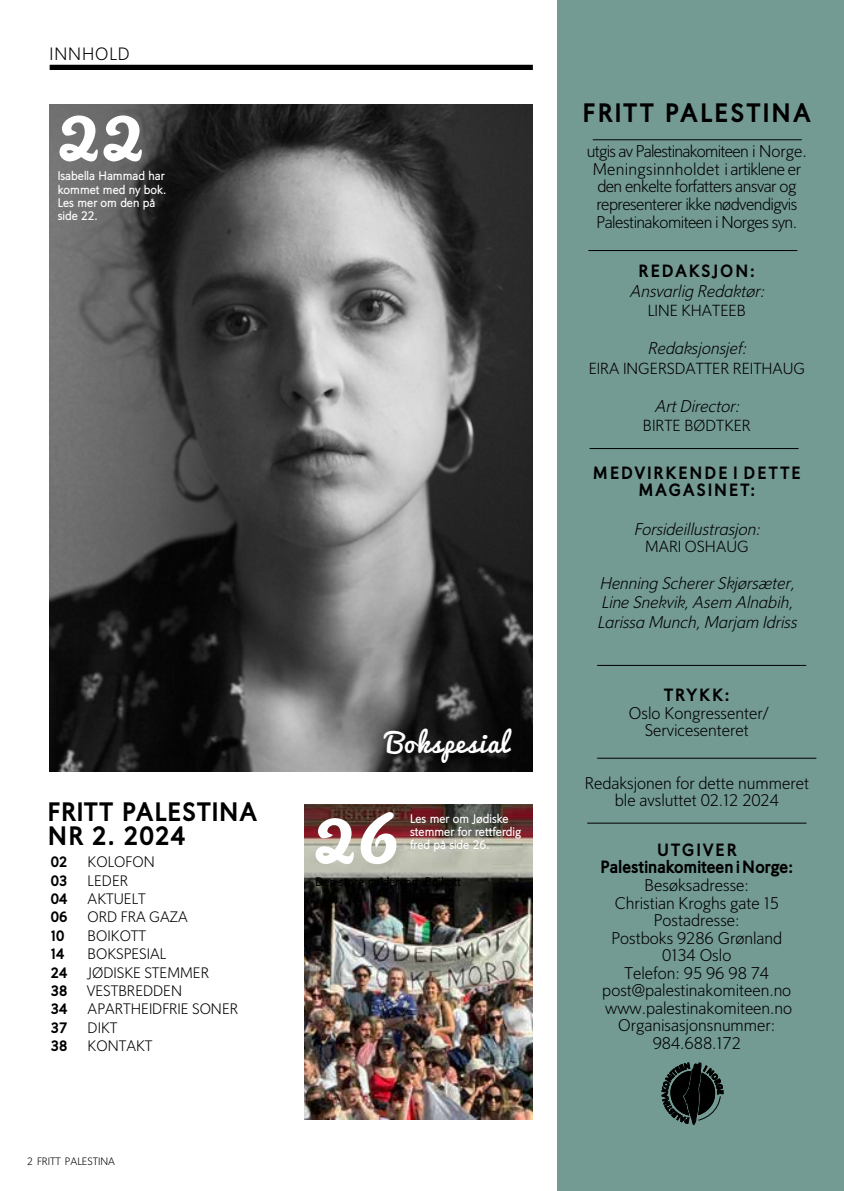
<style>
.page{position:relative;width:844px;height:1191px;background:#fff}
.page>*{position:absolute;margin:0;border:0;box-sizing:border-box;transform-origin:0 0}
.t1{font:87.5px "Pacifico";color:#fff}
.t2{font:900 26.25px/24.5px "Oslo";letter-spacing:.05em;color:#000}
.t3{font:900 26.25px "Oslo";letter-spacing:.1em;color:#000}
.t4{font:26.25px "Pacifico";letter-spacing:.05em;color:#fff}
.t5{font:900 17.5px/17.5px "Oslo";letter-spacing:.115em;color:#000;text-align:center}
.t6{font:900 17.5px/17.5px "Oslo";letter-spacing:.01em;color:#000;text-align:center}
.t7{font:300 17.5px "Oslo";letter-spacing:.05em;color:#000}
.t8{font:300 16.62px/17.5px "Oslo";color:#000;text-align:center}
.t9{font:300 16.62px/17.5px "Oslo";letter-spacing:-.03em;color:#000;text-align:center}
.t10{font:italic 300 16.62px/19.2px "Oslo";color:#000}
.t11{font:300 15.75px "Oslo";color:#000}
.t12{font:300 14.88px "Oslo";color:#000}
.t13{font:900 14.88px "Oslo";color:#000}
.t14{font:700 12.25px/13.1px "Oslo";color:#fff}
.t15{font:700 12.25px "Oslo";color:#000}
.t16{font:300 10.5px "Oslo";color:#000}
</style>
<div class="page">
<img style="left:304px;top:804px;width:228px;height:315px">
<img style="left:50px;top:104px;width:482px;height:667px">
<div style="left:50px;top:65px;width:482px;height:5px;background:#000"></div>
<div style="left:557px;top:0;width:286px;height:1191px;background:#739a93"></div>
<hr style="left:592px;top:139px;width:209px;height:1px;background:#000">
<hr style="left:587px;top:822px;width:219px;height:1px;background:#000">
<hr style="left:597px;top:757px;width:219px;height:1px;background:#000">
<hr style="left:588px;top:250px;width:209px;height:1px;background:#000">
<hr style="left:589px;top:448px;width:209px;height:1px;background:#000">
<hr style="left:597px;top:665px;width:209px;height:1px;background:#000">
<svg style="left:661px;top:1062px;width:62px;height:63px"></svg>
<p class="t7" style="left:50px;top:44px;width:82px">INNHOLD</p>
<h1 class="t1" style="left:59px;top:80px;width:85px">22</h1>
<p class="t14" style="left:58px;top:170px;width:110px">Isabella Hammad har kommet med ny bok.<br>Les mer om den på side 22.</p>
<h2 class="t2" style="left:48px;top:799px;width:211px">FRITT PALESTINA<br>NR 2. 2024</h2>
<p class="t13" style="left:51px;top:854px;width:18px">02</p>
<p class="t12" style="left:88px;top:854px;width:69px">KOLOFON</p>
<p class="t13" style="left:51px;top:872px;width:18px">03</p>
<p class="t12" style="left:88px;top:872px;width:42px">LEDER</p>
<p class="t13" style="left:51px;top:891px;width:18px">04</p>
<p class="t12" style="left:88px;top:890px;width:60px">AKTUELT</p>
<p class="t13" style="left:51px;top:909px;width:18px">06</p>
<p class="t12" style="left:88px;top:909px;width:102px">ORD FRA GAZA</p>
<p class="t13" style="left:51px;top:927px;width:15px">10</p>
<p class="t12" style="left:88px;top:927px;width:60px">BOIKOTT</p>
<p class="t13" style="left:51px;top:946px;width:15px">14</p>
<p class="t12" style="left:87px;top:946px;width:80px">BOKSPESIAL</p>
<p class="t13" style="left:51px;top:964px;width:18px">24</p>
<p class="t12" style="left:88px;top:964px;width:123px">JØDISKE STEMMER</p>
<p class="t13" style="left:51px;top:982px;width:18px">38</p>
<p class="t12" style="left:87px;top:982px;width:97px">VESTBREDDEN</p>
<p class="t13" style="left:51px;top:1001px;width:18px">34</p>
<p class="t12" style="left:88px;top:1001px;width:152px">APARTHEIDFRIE SONER</p>
<p class="t13" style="left:51px;top:1019px;width:18px">37</p>
<p class="t12" style="left:88px;top:1019px;width:31px">DIKT</p>
<p class="t13" style="left:51px;top:1037px;width:18px">38</p>
<p class="t12" style="left:88px;top:1037px;width:66px">KONTAKT</p>
<p class="t16" style="left:27px;top:1155px;width:89px">2 FRITT PALESTINA</p>
<h2 class="t4" style="left:386px;top:728px;width:123px">Bokspesial</h2>
<h1 class="t1" style="left:315px;top:782px;width:85px">26</h1>
<p class="t14" style="left:410px;top:812px;width:113px">Les mer om Jødiske stemmer for rettferdig fred på side 26.</p>
<p class="t15" style="left:315px;top:875px;width:147px">Den store guiden om Boikott</p>
<h2 class="t3" style="left:582px;top:99px;width:229px">FRITT PALESTINA</h2>
<p class="t9" style="left:586px;top:143px;width:221px">utgis av Palestinakomiteen i Norge.<br>Meningsinnholdet i artiklene er den enkelte forfatters ansvar og representerer ikke nødvendigvis Palestinakomiteen i Norges syn.</p>
<p class="t5" style="left:638px;top:263px;width:118px">REDAKSJON:</p>
<p class="t10" style="left:629px;top:281px;width:136px">Ansvarlig Redaktør:</p>
<p class="t11" style="left:647px;top:302px;width:100px">LINE KHATEEB</p>
<p class="t10" style="left:647px;top:339px;width:100px">Redaksjonsjef:</p>
<p class="t11" style="left:588px;top:359px;width:218px">EIRA INGERSDATTER REITHAUG</p>
<p class="t10" style="left:654px;top:397px;width:86px">Art Director:</p>
<p class="t11" style="left:642px;top:417px;width:109px">BIRTE BØDTKER</p>
<p class="t5" style="left:592px;top:464px;width:209px">MEDVIRKENDE I DETTE<br>MAGASINET:</p>
<p class="t10" style="left:633px;top:519px;width:128px">Forsideillustrasjon:</p>
<p class="t11" style="left:645px;top:538px;width:105px">MARI OSHAUG</p>
<p class="t10" style="left:597px;top:574px;width:201px">Henning Scherer Skjørsæter,<br>Line Snekvik, Asem Alnabih,<br>Larissa Munch, Marjam Idriss</p>
<p class="t5" style="left:663px;top:686px;width:67px">TRYKK:</p>
<p class="t8" style="left:628px;top:704px;width:141px">Oslo Kongressenter/<br>Servicesenteret</p>
<p class="t8" style="left:584px;top:774px;width:226px">Redaksjonen for dette nummeret ble avsluttet 02.12 2024</p>
<p class="t6" style="left:600px;top:841px;width:194px">UTGIVER<br>Palestinakomiteen i Norge:</p>
<p class="t8" style="left:602px;top:876px;width:191px">Besøksadresse:<br>Christian Kroghs gate 15<br>Postadresse:<br>Postboks 9286 Grønland<br>0134 Oslo<br>Telefon: 95 96 98 74 post@palestinakomiteen.no www.palestinakomiteen.no<br>Organisasjonsnummer:<br>984.688.172</p>
</div>
